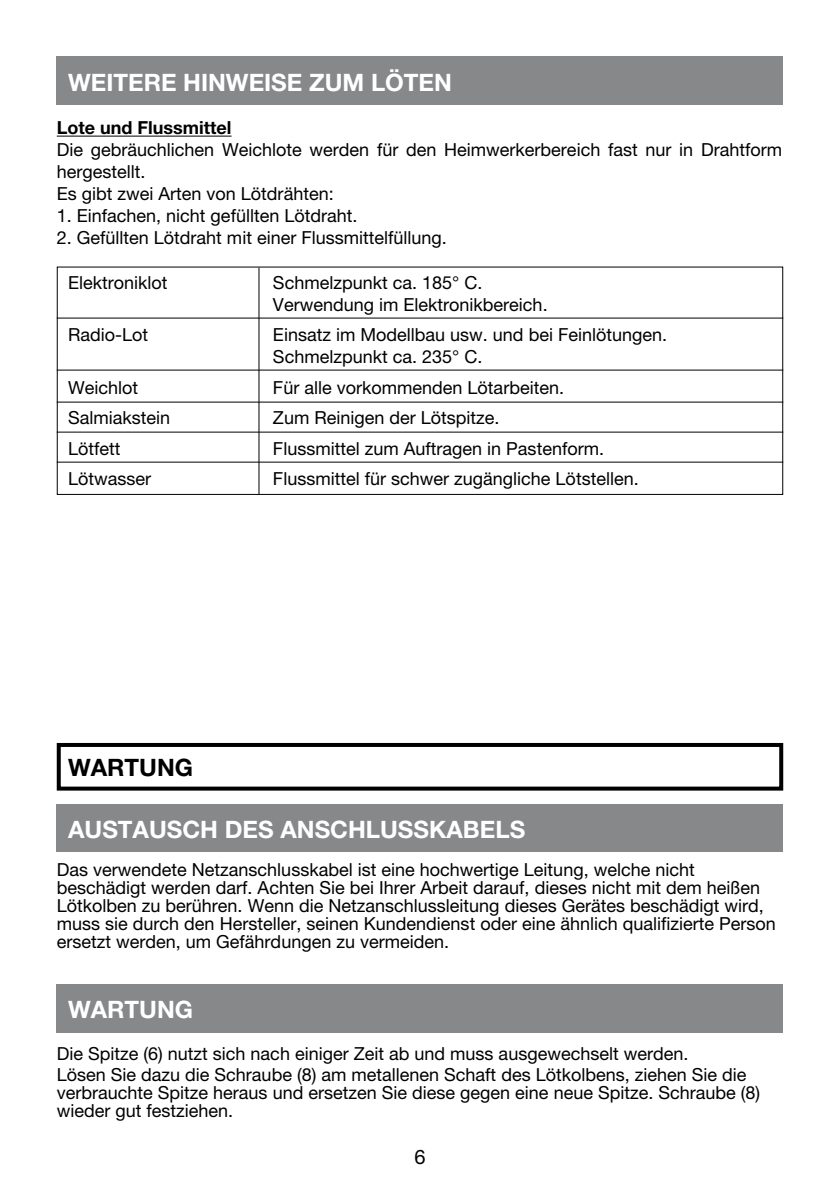
<style>
.page{position:relative;width:840px;height:1191px;background:#fff}
.page>*{position:absolute;margin:0;border:0;box-sizing:border-box;transform-origin:0 0}
.t1{font:700 24px "Helvetica Neue LT Pro";color:#fff}
.t2{font:700 24px "Helvetica Neue LT Pro";color:#000}
.t3{font:20px "Helvetica Neue";color:#000}
.t4{font:18px/18px "Helvetica Neue";color:#000}
.t5{font:700 18px "Helvetica Neue";color:#000}
</style>
<div class="page">
<div style="left:57px;top:57px;width:725px;height:48px;background:#87888a"></div>
<hr style="left:57px;top:136px;width:174px;height:1px;background:#000">
<div style="left:57px;top:266px;width:725px;height:229px;border:1px solid #000"></div>
<hr style="left:57px;top:318px;width:725px;height:1px;background:#000">
<hr style="left:57px;top:370px;width:725px;height:1px;background:#000">
<hr style="left:57px;top:402px;width:725px;height:1px;background:#000">
<hr style="left:57px;top:432px;width:725px;height:1px;background:#000">
<hr style="left:57px;top:462px;width:725px;height:1px;background:#000">
<hr style="left:258px;top:268px;width:1px;height:226px;background:#000">
<div style="left:57px;top:743px;width:725px;height:47px;background:#fff;border:4px solid #000"></div>
<div style="left:57px;top:804px;width:725px;height:47px;background:#87888a"></div>
<div style="left:57px;top:984px;width:725px;height:48px;background:#87888a"></div>
<h1 class="t1" style="left:68px;top:67px;width:385px">WEITERE HINWEISE ZUM LÖTEN</h1>
<p class="t5" style="left:57px;top:117px;width:176px">Lote und Flussmittel</p>
<p class="t4" style="left:57px;top:139px;width:726px;line-height:22px">Die gebräuchlichen Weichlote werden für den Heimwerkerbereich fast nur in Drahtform hergestellt.<br>Es gibt zwei Arten von Lötdrähten:</p>
<p class="t4" style="left:57px;top:207px;width:302px">1. Einfachen, nicht gefüllten Lötdraht.</p>
<p class="t4" style="left:57px;top:229px;width:391px">2. Gefüllten Lötdraht mit einer Flussmittelfüllung.</p>
<p class="t4" style="left:68px;top:273px;width:101px">Elektroniklot</p>
<p class="t4" style="left:273px;top:271px;width:276px;line-height:22px">Schmelzpunkt ca. 185° C.<br>Verwendung im Elektronikbereich.</p>
<p class="t4" style="left:68px;top:325px;width:82px">Radio-Lot</p>
<p class="t4" style="left:273px;top:323px;width:395px;line-height:22px">Einsatz im Modellbau usw. und bei Feinlötungen.<br>Schmelzpunkt ca. 235° C.</p>
<p class="t4" style="left:68px;top:378px;width:72px">Weichlot</p>
<p class="t4" style="left:273px;top:378px;width:292px">Für alle vorkommenden Lötarbeiten.</p>
<p class="t4" style="left:68px;top:408px;width:104px">Salmiakstein</p>
<p class="t4" style="left:273px;top:408px;width:228px">Zum Reinigen der Lötspitze.</p>
<p class="t4" style="left:68px;top:439px;width:54px">Lötfett</p>
<p class="t4" style="left:273px;top:439px;width:332px">Flussmittel zum Auftragen in Pastenform.</p>
<p class="t4" style="left:68px;top:469px;width:84px">Lötwasser</p>
<p class="t4" style="left:273px;top:469px;width:367px">Flussmittel für schwer zugängliche Lötstellen.</p>
<h1 class="t2" style="left:68px;top:752px;width:126px">WARTUNG</h1>
<h1 class="t1" style="left:68px;top:814px;width:458px">AUSTAUSCH DES ANSCHLUSSKABELS</h1>
<p class="t4" style="left:57px;top:860px;width:720px">Das verwendete Netzanschlusskabel ist eine hochwertige Leitung, welche nicht beschädigt werden darf. Achten Sie bei Ihrer Arbeit darauf, dieses nicht mit dem heißen Lötkolben zu berühren. Wenn die Netzanschlussleitung dieses Gerätes beschädigt wird, muss sie durch den Hersteller, seinen Kundendienst oder eine ähnlich qualifizierte Person ersetzt werden, um Gefährdungen zu vermeiden.</p>
<h1 class="t1" style="left:68px;top:994px;width:126px">WARTUNG</h1>
<p class="t4" style="left:57px;top:1042px;width:691px;line-height:20.8px">Die Spitze (6) nutzt sich nach einiger Zeit ab und muss ausgewechselt werden.<br>Lösen Sie dazu die Schraube (8) am metallenen Schaft des Lötkolbens, ziehen Sie die</p>
<p class="t4" style="left:57px;top:1083px;width:704px">verbrauchte Spitze heraus und ersetzen Sie diese gegen eine neue Spitze. Schraube (8) wieder gut festziehen.</p>
<p class="t3" style="left:414px;top:1144px;width:13px">6</p>
</div>
